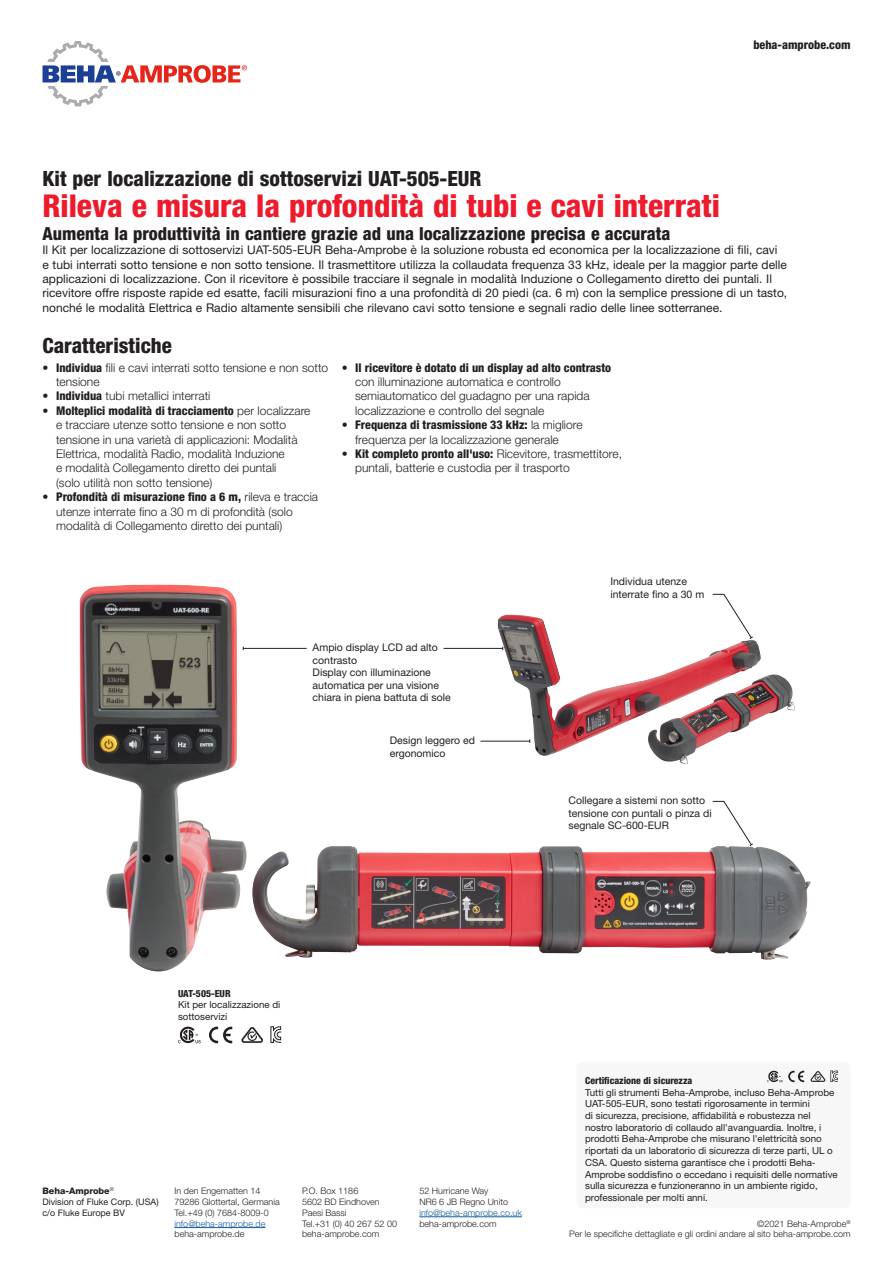
<style>
.page{position:relative;width:893px;height:1263px;background:#fff}
.page>*{position:absolute;margin:0;border:0;box-sizing:border-box;transform-origin:0 0}
.Heading-1st_21_pt{font:800 condensed 31.5px "Helvetica Neue LT Pro";color:#ee1b2c}
.Heading-2nd_14_pt{font:800 condensed 21px "Helvetica Neue LT Pro";color:#231f20}
.Heading-2nd_12_pt{font:800 condensed 18px "Helvetica Neue LT Pro";color:#231f20}
.t1{font:300 12px/14.4px "Helvetica Neue LT Pro";color:#231f20}
.Heading-2nd_14_pt-2{font:12px/14.4px "Helvetica Neue LT Pro";color:#231f20}
.t2{font:800 condensed 12px "Helvetica Neue LT Pro";color:#231f20}
.Photo_call-outs__ana{font:10.5px/12.6px "Helvetica Neue LT Pro";color:#231f20}
.Caption-6_5_pt{font:9.75px/11.7px "Helvetica Neue LT Pro";color:#231f20}
.Caption-6_5_pt-2{font:800 condensed 9.75px "Helvetica Neue LT Pro";color:#231f20}
.t3{font:300 9px/10.8px "Helvetica Neue LT Pro";color:#231f20}
.t4{font:9px/10.8px "Helvetica Neue LT Pro";color:#231f20}
.t5{font:300 9px "Helvetica Neue LT Pro";color:#175d9e}
.s1{font-weight:800;font-stretch:condensed}
.s2{font-weight:800}
</style>
<div class="page">
<svg style="left:43px;top:41px;width:204px;height:66px"></svg>
<hr style="left:174px;top:1227px;width:91px;height:1px;background:#175d9e">
<hr style="left:419px;top:1216px;width:103px;height:1px;background:#175d9e">
<img style="left:80px;top:584px;width:731px;height:388px">
<img style="left:498px;top:615px;width:297px;height:149px">
<hr style="left:444px;top:648px;width:59px;height:1px;background:#231f20">
<hr style="left:480px;top:741px;width:50px;height:1px;background:#231f20">
<hr style="left:243px;top:648px;width:64px;height:1px;background:#231f20">
<svg style="left:712px;top:594px;width:42px;height:46px"></svg>
<svg style="left:712px;top:801px;width:42px;height:46px"></svg>
<svg style="left:209px;top:1026px;width:23px;height:17px"></svg>
<svg style="left:241px;top:1027px;width:22px;height:16px"></svg>
<svg style="left:178px;top:1027px;width:23px;height:16px"></svg>
<svg style="left:270px;top:1026px;width:11px;height:17px"></svg>
<div style="left:576px;top:1062px;width:274px;height:146px;background:#f7f7f8;border-radius:6px"></div>
<svg style="left:767px;top:1071px;width:37px;height:11px"></svg>
<svg style="left:810px;top:1070px;width:28px;height:12px"></svg>
<p class="t2" style="left:753px;top:37px;width:99px">beha-amprobe.com</p>
<p class="Heading-2nd_14_pt" style="left:43px;top:165px;width:441px">Kit per localizzazione di sottoservizi UAT-505-EUR</p>
<p class="Heading-1st_21_pt" style="left:43px;top:187px;width:679px">Rileva e misura la profondità di tubi e cavi interrati</p>
<p class="Heading-2nd_12_pt" style="left:43px;top:222px;width:630px">Aumenta la produttività in cantiere grazie ad una localizzazione precisa e accurata</p>
<p class="Heading-2nd_14_pt-2" style="left:43px;top:242px;width:746px">Il Kit per localizzazione di sottoservizi UAT-505-EUR Beha-Amprobe è la soluzione robusta ed economica per la localizzazione di fili, cavi<br>e tubi interrati sotto tensione e non sotto tensione. Il trasmettitore utilizza la collaudata frequenza 33 kHz, ideale per la maggior parte delle applicazioni di localizzazione. Con il ricevitore è possibile tracciare il segnale in modalità Induzione o Collegamento diretto dei puntali. Il ricevitore offre risposte rapide ed esatte, facili misurazioni fino a una profondità di 20 piedi (ca. 6 m) con la semplice pressione di un tasto, nonché le modalità Elettrica e Radio altamente sensibili che rilevano cavi sotto tensione e segnali radio delle linee sotterranee.</p>
<p class="Heading-2nd_14_pt" style="left:43px;top:333px;width:131px">Caratteristiche</p>
<p class="t1" style="left:56px;top:360px;width:274px;text-indent:-14px">• <span class="s1">Individua</span> fili e cavi interrati sotto tensione e non sotto tensione</p>
<p class="t1" style="left:43px;top:389px;width:169px">• <span class="s1">Individua</span> tubi metallici interrati</p>
<p class="t1" style="left:56px;top:403px;width:256px;text-indent:-14px">• <span class="s1">Molteplici modalità di tracciamento</span> per localizzare e tracciare utenze sotto tensione e non sotto tensione in una varietà di applicazioni: Modalità Elettrica, modalità Radio, modalità Induzione<br>e modalità Collegamento diretto dei puntali<br>(solo utilità non sotto tensione)</p>
<p class="t1" style="left:56px;top:489px;width:264px;text-indent:-14px">• <span class="s1">Profondità di misurazione fino a 6 m,</span> rileva e traccia utenze interrate fino a 30 m di profondità (solo modalità di Collegamento diretto dei puntali)</p>
<p class="t1" style="left:355px;top:360px;width:258px;text-indent:-14px">• <span class="s1">Il ricevitore è dotato di un display ad alto contrasto </span>con illuminazione automatica e controllo semiautomatico del guadagno per una rapida localizzazione e controllo del segnale</p>
<p class="t1" style="left:355px;top:417px;width:229px;text-indent:-14px">• <span class="s1">Frequenza di trasmissione 33 kHz:</span> la migliore frequenza per la localizzazione generale</p>
<p class="t1" style="left:355px;top:446px;width:268px;text-indent:-14px">• <span class="s1">Kit completo pronto all'uso:</span> Ricevitore, trasmettitore, puntali, batterie e custodia per il trasporto</p>
<p class="Photo_call-outs__ana" style="left:610px;top:575px;width:95px">Individua utenze interrate fino a 30 m</p>
<p class="Photo_call-outs__ana" style="left:313px;top:641px;width:127px">Ampio display LCD ad alto contrasto</p>
<p class="Photo_call-outs__ana" style="left:313px;top:666px;width:140px">Display con illuminazione automatica per una visione chiara in piena battuta di sole</p>
<p class="Photo_call-outs__ana" style="left:390px;top:734px;width:87px">Design leggero ed ergonomico</p>
<p class="Photo_call-outs__ana" style="left:568px;top:794px;width:145px">Collegare a sistemi non sotto tensione con puntali o pinza di segnale SC-600-EUR</p>
<p class="Caption-6_5_pt-2" style="left:178px;top:987px;width:54px">UAT-505-EUR</p>
<p class="Caption-6_5_pt" style="left:178px;top:999px;width:104px">Kit per localizzazione di sottoservizi</p>
<p class="t4" style="left:42px;top:1185px;width:118px"><span class="s2">Beha-Amprobe</span><sup>®<br></sup>Division of Fluke Corp. (USA) c/o Fluke Europe BV</p>
<p class="t3" style="left:174px;top:1185px;width:107px">In den Engematten 14<br>79286 Glottertal, Germania<br>Tel.+49 (0) 7684-8009-0</p>
<p class="t5" style="left:174px;top:1218px;width:92px">info@beha-amprobe.de</p>
<p class="t3" style="left:174px;top:1229px;width:71px">beha-amprobe.de</p>
<p class="t3" style="left:302px;top:1185px;width:97px">P.O. Box 1186<br>5602 BD Eindhoven<br>Paesi Bassi<br>Tel.+31 (0) 40 267 52 00 beha-amprobe.com</p>
<p class="t3" style="left:419px;top:1185px;width:90px">52 Hurricane Way<br>NR6 6 JB Regno Unito</p>
<p class="t5" style="left:419px;top:1207px;width:104px">info@beha-amprobe.co.uk</p>
<p class="t3" style="left:419px;top:1218px;width:79px">beha-amprobe.com</p>
<p class="Caption-6_5_pt-2" style="left:585px;top:1074px;width:109px">Certificazione di sicurezza</p>
<p class="Caption-6_5_pt" style="left:585px;top:1086px;width:254px">Tutti gli strumenti Beha-Amprobe, incluso Beha-Amprobe UAT-505-EUR, sono testati rigorosamente in termini<br>di sicurezza, precisione, affidabilità e robustezza nel nostro laboratorio di collaudo all'avanguardia. Inoltre, i prodotti Beha-Amprobe che misurano l'elettricità sono riportati da un laboratorio di sicurezza di terze parti, UL o CSA. Questo sistema garantisce che i prodotti Beha-Amprobe soddisfino o eccedano i requisiti delle normative sulla sicurezza e funzioneranno in un ambiente rigido, professionale per molti anni.</p>
<p class="t3" style="left:569px;top:1218px;width:283px;text-align:right">©2021 Beha-Amprobe<sup>®<br></sup>Per le specifiche dettagliate e gli ordini andare al sito beha-amprobe.com</p>
</div>
